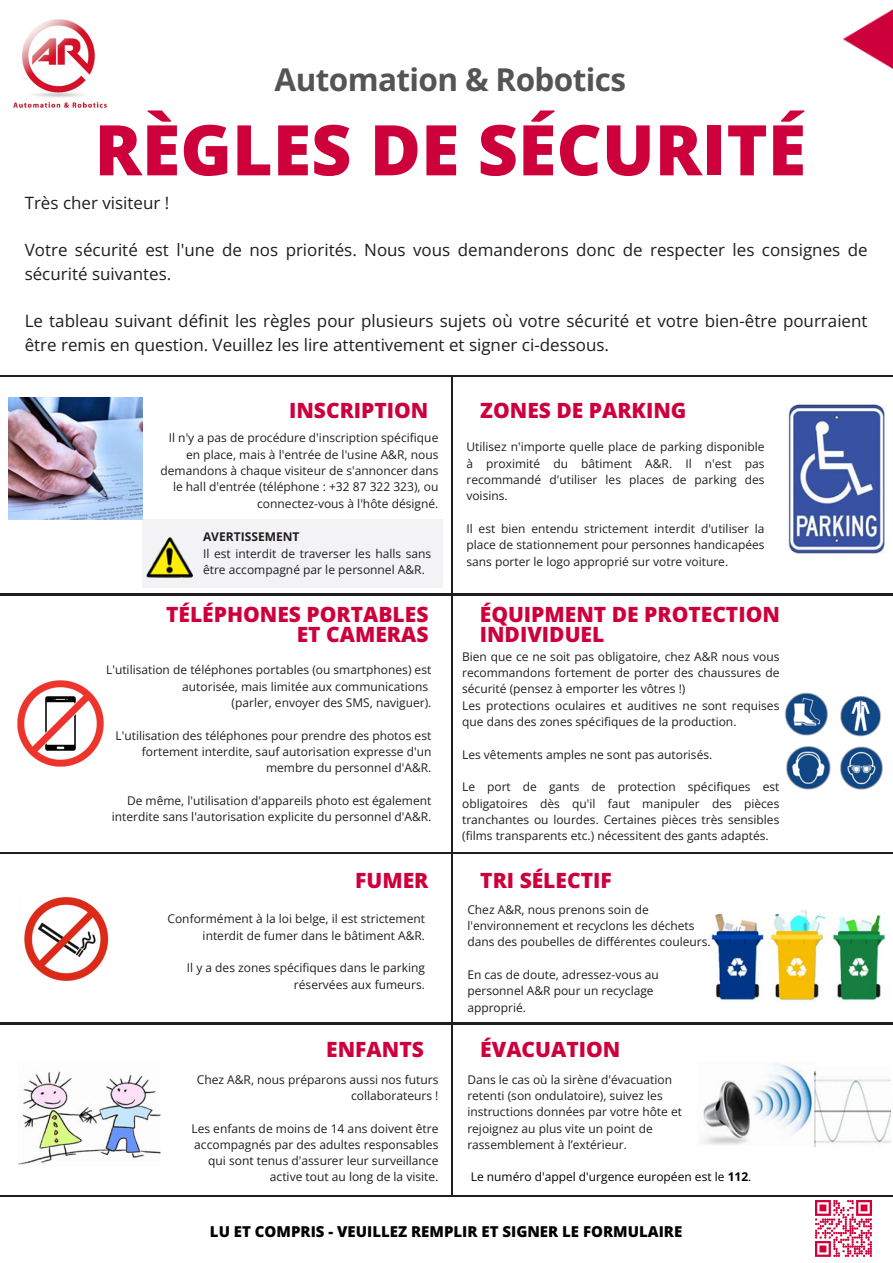
<style>
.page{position:relative;width:893px;height:1263px;background:#fff}
.page>*{position:absolute;margin:0;border:0;box-sizing:border-box;transform-origin:0 0}
.t1{font:800 69.9px "Open Sans";color:#ce003c}
.t2{font:700 31.5px "Open Sans";letter-spacing:-.02em;color:#545454}
.t3{font:800 21px/20.9px "Open Sans";color:#ce003c}
.t4{font:16.95px/23.6px "Open Sans";color:#211d1d}
.t5{font:800 15px "Open Sans";color:#000}
.t6{font:12px/16.4px "Open Sans";color:#211d1d;text-align:right}
.t7{font:12px "Open Sans";color:#000}
.t8{font:700 12px "Open Sans";color:#211d1d}
.s1{font-weight:700}
</style>
<div class="page">
<hr style="left:0;top:1195px;width:893px;height:2px;background:#211d1d">
<hr style="left:0;top:375px;width:893px;height:2px;background:#211d1d">
<div style="left:142px;top:519px;width:301px;height:68px;background:#f3f3f6"></div>
<hr style="left:0;top:593px;width:893px;height:2px;background:#211d1d">
<hr style="left:0;top:852px;width:893px;height:2px;background:#211d1d">
<hr style="left:0;top:1022px;width:893px;height:2px;background:#211d1d">
<hr style="left:451px;top:376px;width:1px;height:820px;background:#211d1d">
<img style="left:701px;top:1063px;width:189px;height:85px">
<img style="left:18px;top:1071px;width:142px;height:94px">
<img style="left:9px;top:397px;width:133px;height:122px">
<img style="left:788px;top:404px;width:97px;height:149px">
<img style="left:840px;top:696px;width:42px;height:41px">
<img style="left:784px;top:692px;width:44px;height:43px">
<img style="left:786px;top:747px;width:45px;height:42px">
<img style="left:840px;top:747px;width:43px;height:43px">
<img style="left:711px;top:910px;width:174px;height:92px">
<img style="left:146px;top:537px;width:46px;height:40px">
<img style="left:13px;top:19px;width:94px;height:89px">
<img style="left:843px;top:9px;width:50px;height:60px">
<img style="left:18px;top:681px;width:85px;height:85px">
<img style="left:24px;top:896px;width:85px;height:85px">
<img style="left:815px;top:1201px;width:56px;height:56px">
<p class="t2" style="left:275px;top:57px;width:353px">Automation &amp; Robotics</p>
<p class="t1" style="left:94px;top:101px;width:713px">RÈGLES DE SÉCURITÉ</p>
<p class="t4" style="left:25px;top:190px;width:146px">Très cher visiteur !</p>
<p class="t4" style="left:25px;top:238px;width:844px">Votre sécurité est l'une de nos priorités. Nous vous demanderons donc de respecter les consignes de sécurité suivantes.</p>
<p class="t4" style="left:25px;top:309px;width:844px">Le tableau suivant définit les règles pour plusieurs sujets où votre sécurité et votre bien-être pourraient être remis en question. Veuillez les lire attentivement et signer ci-dessous.</p>
<h3 class="t3" style="left:289px;top:399px;width:141px">INSCRIPTION</h3>
<h3 class="t3" style="left:480px;top:399px;width:208px">ZONES DE PARKING</h3>
<h3 class="t6" style="left:160px;top:430px;width:279px">Il n'y a pas de procédure d'inscription spécifique en place, mais à l'entrée de l'usine A&amp;R, nous demandons à chaque visiteur de s'annoncer dans le hall d'entrée (téléphone : +32 87 322 323), ou connectez-vous à l'hôte désigné.</h3>
<p class="t8" style="left:203px;top:528px;width:98px">AVERTISSEMENT</p>
<p class="t6" style="left:203px;top:545px;width:230px;text-align:left">Il est interdit de traverser les halls sans être accompagné par le personnel A&amp;R.</p>
<p class="t3" style="left:166px;top:603px;width:264px;text-align:right">TÉLÉPHONES PORTABLES<br>ET CAMERAS</p>
<p class="t6" style="left:106px;top:661px;width:327px">L'utilisation de téléphones portables (ou smartphones) est autorisée, mais limitée aux communications</p>
<p class="t6" style="left:232px;top:694px;width:201px">(parler, envoyer des SMS, naviguer).</p>
<p class="t6" style="left:115px;top:727px;width:317px">L'utilisation des téléphones pour prendre des photos est fortement interdite, sauf autorisation expresse d'un membre du personnel d'A&amp;R.</p>
<p class="t6" style="left:112px;top:792px;width:321px">De même, l'utilisation d'appareils photo est également interdite sans l'autorisation explicite du personnel d'A&amp;R.</p>
<p class="t3" style="left:355px;top:869px;width:75px">FUMER</p>
<p class="t6" style="left:167px;top:910px;width:259px">Conformément à la loi belge, il est strictement interdit de fumer dans le bâtiment A&amp;R.</p>
<p class="t6" style="left:187px;top:959px;width:240px">Il y a des zones spécifiques dans le parking réservées aux fumeurs.</p>
<p class="t6" style="left:466px;top:439px;width:300px;text-align:justify">Utilisez n'importe quelle place de parking disponible à proximité du bâtiment A&amp;R. Il n'est pas recommandé d'utiliser les places de parking des voisins.</p>
<p class="t6" style="left:466px;top:520px;width:300px;text-align:justify">Il est bien entendu strictement interdit d'utiliser la place de stationnement pour personnes handicapées sans porter le logo approprié sur votre voiture.</p>
<p class="t3" style="left:480px;top:603px;width:302px">ÉQUIPMENT DE PROTECTION<br>INDIVIDUEL</p>
<p class="t6" style="left:462px;top:648px;width:319px;text-align:justify">Bien que ce ne soit pas obligatoire, chez A&amp;R nous vous recommandons fortement de porter des chaussures de sécurité (pensez à emporter les vôtres !)</p>
<p class="t6" style="left:462px;top:697px;width:319px;text-align:left">Les protections oculaires et auditives ne sont requises que dans des zones spécifiques de la production.</p>
<h3 class="t6" style="left:462px;top:746px;width:252px">Les vêtements amples ne sont pas autorisés.</h3>
<h3 class="t6" style="left:462px;top:778px;width:319px;text-align:justify">Le port de gants de protection spécifiques est obligatoires dès qu'il faut manipuler des pièces tranchantes ou lourdes. Certaines pièces très sensibles (films transparents etc.) nécessitent des gants adaptés.</h3>
<p class="t3" style="left:480px;top:869px;width:133px">TRI SÉLECTIF</p>
<p class="t6" style="left:467px;top:901px;width:245px;text-align:left">Chez A&amp;R, nous prenons soin de l'environnement et recyclons les déchets dans des poubelles de différentes couleurs.</p>
<p class="t6" style="left:467px;top:966px;width:193px;text-align:left">En cas de doute, adressez-vous au personnel A&amp;R pour un recyclage approprié.</p>
<p class="t3" style="left:326px;top:1038px;width:99px">ENFANTS</p>
<h3 class="t3" style="left:480px;top:1038px;width:142px">ÉVACUATION</h3>
<p class="t6" style="left:197px;top:1071px;width:243px">Chez A&amp;R, nous préparons aussi nos futurs collaborateurs !</p>
<p class="t6" style="left:191px;top:1120px;width:248px">Les enfants de moins de 14 ans doivent être accompagnés par des adultes responsables qui sont tenus d'assurer leur surveillance active tout au long de la visite.</p>
<p class="t6" style="left:467px;top:1071px;width:216px;text-align:left">Dans le cas où la sirène d'évacuation retenti (son ondulatoire), suivez les instructions données par votre hôte et rejoignez au plus vite un point de rassemblement à l’extérieur.</p>
<p class="t7" style="left:471px;top:1169px;width:282px">Le numéro d'appel d'urgence européen est le <span class="s1">112</span>.</p>
<p class="t5" style="left:210px;top:1221px;width:474px">LU ET COMPRIS - VEUILLEZ REMPLIR ET SIGNER LE FORMULAIRE</p>
</div>
